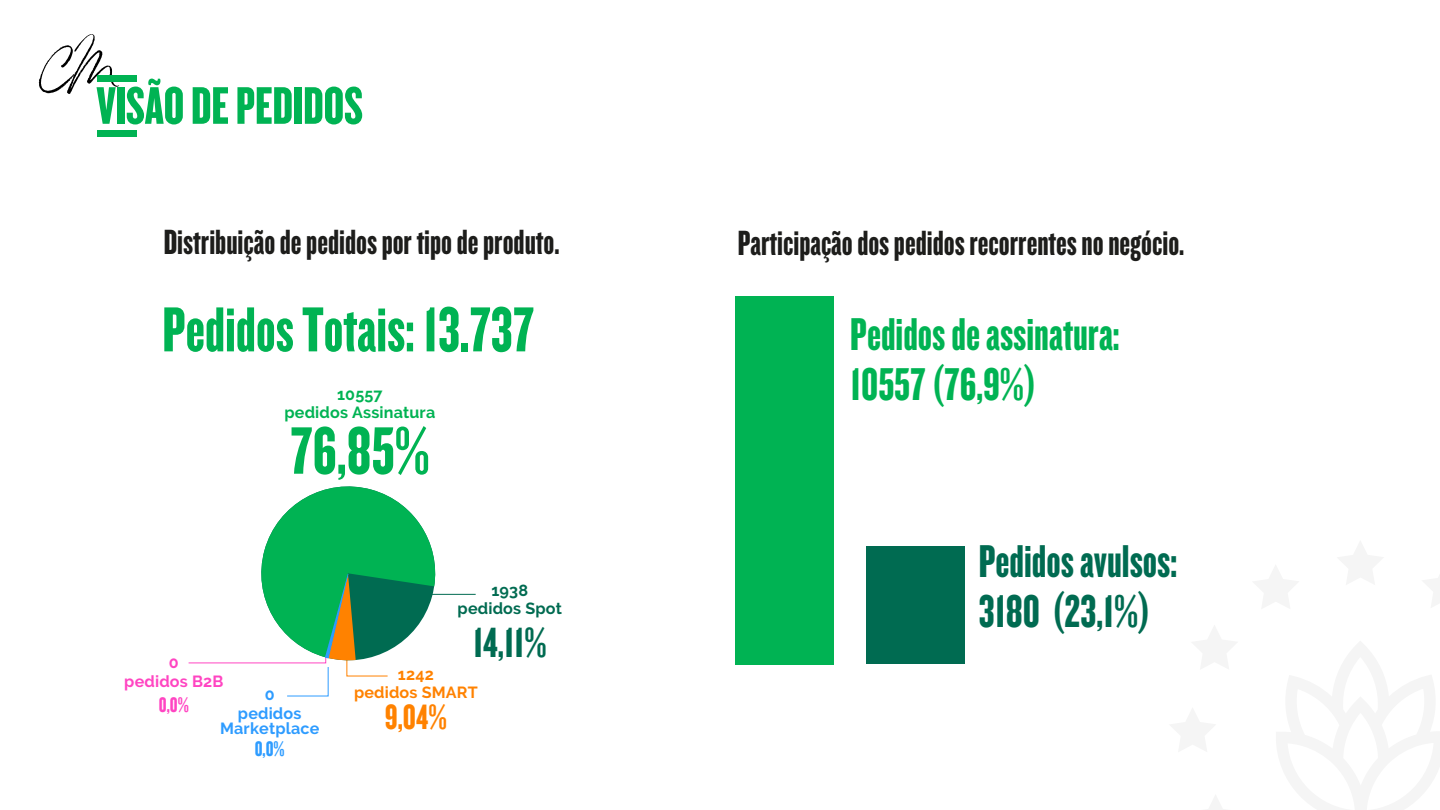
<style>
.page{position:relative;width:1440px;height:810px;background:#fff}
.page>*{position:absolute;margin:0;border:0;box-sizing:border-box;transform-origin:0 0}
.t1{font:69.6px "Knockout 68 Full Featherwt";color:#00b353}
.t2{font:66px "Knockout 68 Full Featherwt";color:#00b353}
.t3{font:54.97px "Knockout 68 Full Featherwt";color:#00b353}
.t4{font:47.78px/50.3px "Knockout 68 Full Featherwt";color:#00b353}
.t5{font:47.78px/50.3px "Knockout 68 Full Featherwt";color:#006b51}
.t6{font:43.95px "Knockout 68 Full Featherwt";color:#006b51}
.t7{font:36.67px "Knockout 68 Full Featherwt";color:#ff8200}
.t8{font:36.38px "Knockout 68 Full Featherwt";color:#1d1d1b}
.t9{font:21.98px "Knockout 68 Full Featherwt";color:#2e9cff}
.t10{font:21.98px "Knockout 68 Full Featherwt";color:#ff45c2}
.t11{font:700 16.12px/18.5px "Raleway";letter-spacing:.01em;color:#00b353;text-align:center}
.t12{font:700 16.12px/18.5px "Raleway";letter-spacing:.01em;color:#2e9cff;text-align:center}
.t13{font:700 16.12px/18.5px "Raleway";letter-spacing:.01em;color:#ff8200;text-align:center}
.t14{font:700 16.12px/18.5px "Raleway";letter-spacing:.01em;color:#006b51;text-align:center}
.t15{font:700 16.12px/18.5px "Raleway";letter-spacing:.01em;color:#ff45c2;text-align:center}
</style>
<div class="page">
<div style="left:736px;top:296px;width:98px;height:368px;background:#00b353"></div>
<div style="left:866px;top:546px;width:99px;height:118px;background:#006b51"></div>
<hr style="left:424px;top:594px;width:52px;height:1px;background:#006b51">
<svg style="left:39px;top:34px;width:80px;height:60px"></svg>
<div style="left:98px;top:75px;width:39px;height:6px;background:#00b353"></div>
<div style="left:98px;top:130px;width:39px;height:6px;background:#00b353"></div>
<svg style="left:188px;top:486px;width:257px;height:210px"></svg>
<h3 class="t3" style="left:97px;top:72px;width:268px">VISÃO DE PEDIDOS</h3>
<p class="t8" style="left:164px;top:220px;width:397px">Distribuição de pedidos por tipo de produto.</p>
<h2 class="t2" style="left:162px;top:289px;width:373px">Pedidos Totais: 13.737</h2>
<p class="t11" style="left:284px;top:385px;width:152px">10557<br>pedidos Assinatura</p>
<h1 class="t1" style="left:290px;top:408px;width:141px">76,85%</h1>
<p class="t15" style="left:124px;top:653px;width:101px">0<br>pedidos B2B</p>
<p class="t10" style="left:159px;top:691px;width:31px">0,0%</p>
<p class="t12" style="left:238px;top:685px;width:65px">0 pedidos</p>
<p class="t12" style="left:220px;top:720px;width:101px">Marketplace</p>
<p class="t9" style="left:255px;top:736px;width:31px">0,0%</p>
<p class="t14" style="left:458px;top:581px;width:106px">1938<br>pedidos Spot</p>
<p class="t6" style="left:473px;top:616px;width:75px">14,11%</p>
<p class="t13" style="left:354px;top:665px;width:125px">1242<br>pedidos SMART</p>
<p class="t7" style="left:385px;top:695px;width:64px">9,04%</p>
<p class="t8" style="left:738px;top:221px;width:448px">Participação dos pedidos recorrentes no negócio.</p>
<h3 class="t4" style="left:850px;top:307px;width:271px">Pedidos de assinatura:<br>10557 (76,9%)</h3>
<h3 class="t5" style="left:979px;top:534px;width:200px">Pedidos avulsos:<br>3180 (23,1%)</h3>
</div>
